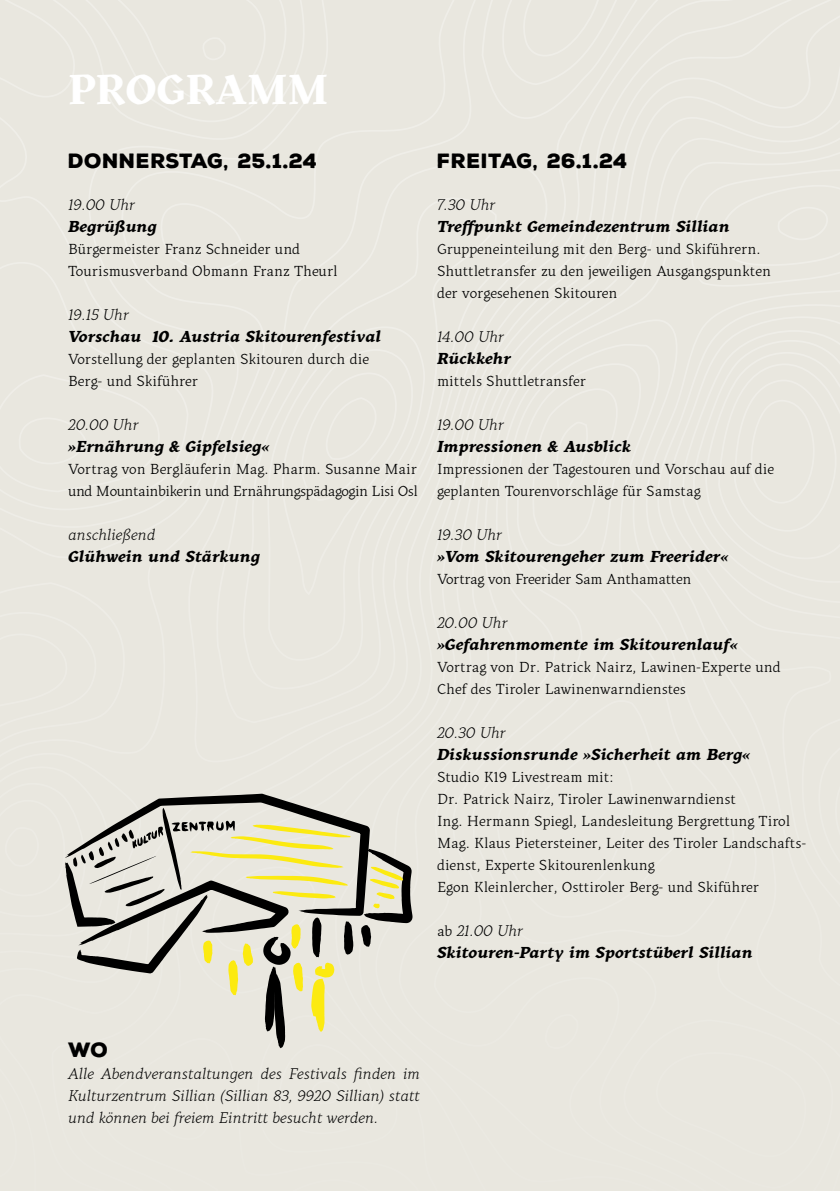
<style>
.page{position:relative;width:840px;height:1191px;background:#fff}
.page>*{position:absolute;margin:0;border:0;box-sizing:border-box;transform-origin:0 0}
.t1{font:700 42px "Kitsch";color:#fff}
.t2{font:900 20px "Nexa Rust Sans";letter-spacing:.025em;color:#000}
.t3{font:italic 700 16px/22px "Kitsch Text";color:#000}
.t4{font:italic 300 16px/22px "Kitsch Text";color:#000;text-align:justify}
.t5{font:15px/22px "Kitsch Text";color:#000}
.t6{font:15px/22px "Kitsch Text";letter-spacing:-.03em;color:#000}
.t7{font:15px "Kitsch Text";letter-spacing:-.02em;color:#000}
.s1{font-weight:400;font-style:normal;font-size:15px}
.s2{font-weight:300}
</style>
<div class="page">
<div style="left:0;top:122px;width:73px;height:140px;background:#e9e7df"></div>
<div style="left:99px;top:0;width:234px;height:349px;background:#e9e7df"></div>
<div style="left:372px;top:0;width:467px;height:319px;background:#e9e7df"></div>
<div style="left:0;top:0;width:290px;height:122px;background:#e9e7df"></div>
<div style="left:214px;top:159px;width:337px;height:190px;background:#e9e7df"></div>
<div style="left:241px;top:197px;width:256px;height:152px;background:#e9e7df"></div>
<div style="left:159px;top:203px;width:86px;height:68px;background:#e9e7df"></div>
<div style="left:689px;top:169px;width:150px;height:118px;background:#e9e7df"></div>
<div style="left:0;top:262px;width:188px;height:87px;background:#e9e7df"></div>
<div style="left:398px;top:319px;width:441px;height:30px;background:#e9e7df"></div>
<div style="left:265px;top:326px;width:161px;height:23px;background:#e9e7df"></div>
<div style="left:681px;top:330px;width:158px;height:14px;background:#e9e7df"></div>
<div style="left:433px;top:344px;width:406px;height:847px;background:#e9e7df"></div>
<div style="left:692px;top:340px;width:147px;height:263px;background:#e9e7df"></div>
<div style="left:515px;top:363px;width:128px;height:215px;background:#e9e7df"></div>
<div style="left:471px;top:637px;width:274px;height:307px;background:#e9e7df"></div>
<div style="left:490px;top:700px;width:197px;height:217px;background:#e9e7df"></div>
<div style="left:519px;top:748px;width:117px;height:143px;background:#e9e7df"></div>
<svg style="left:544px;top:1014px;width:35px;height:35px"></svg>
<div style="left:616px;top:1019px;width:220px;height:169px;background:#e9e7df"></div>
<div style="left:0;top:349px;width:463px;height:842px;background:#e9e7df"></div>
<h1 class="t1" style="left:68px;top:64px;width:262px">PROGRAMM</h1>
<h2 class="t2" style="left:68px;top:147px;width:251px">DONNERSTAG, 25.1.24</h2>
<p class="t4" style="left:68px;top:193px;width:68px">19.00 Uhr</p>
<p class="t3" style="left:68px;top:215px;width:90px">Begrüßung</p>
<p class="t5" style="left:68px;top:237px;width:271px">Bürgermeister Franz Schneider und<br>Tourismusverband Obmann Franz Theurl</p>
<p class="t4" style="left:68px;top:303px;width:62px">19.15 Uhr</p>
<p class="t3" style="left:68px;top:325px;width:314px">Vorschau 10. Austria Skitourenfestival</p>
<p class="t5" style="left:68px;top:347px;width:302px">Vorstellung der geplanten Skitouren durch die<br>Berg- und Skiführer</p>
<p class="t4" style="left:68px;top:413px;width:72px">20.00 Uhr</p>
<p class="t3" style="left:68px;top:435px;width:203px">»Ernährung &amp; Gipfelsieg«</p>
<p class="t6" style="left:68px;top:457px;width:351px">Vortrag von Bergläuferin Mag. Pharm. Susanne Mair und Mountainbikerin und Ernährungspädagogin Lisi Osl</p>
<p class="t4" style="left:68px;top:523px;width:89px">anschließend</p>
<p class="t3" style="left:68px;top:545px;width:193px">Glühwein und Stärkung</p>
<h2 class="t2" style="left:437px;top:147px;width:192px">FREITAG, 26.1.24</h2>
<p class="t4" style="left:437px;top:193px;width:60px">7.30 Uhr</p>
<p class="t3" style="left:437px;top:215px;width:294px">Treffpunkt Gemeindezentrum Sillian</p>
<p class="t5" style="left:437px;top:237px;width:335px">Gruppeneinteilung mit den Berg- und Skiführern.<br>Shuttletransfer zu den jeweiligen Ausgangspunkten der vorgesehenen Skitouren</p>
<p class="t4" style="left:437px;top:325px;width:69px">14.00 Uhr</p>
<p class="t3" style="left:437px;top:347px;width:75px">Rückkehr</p>
<p class="t5" style="left:437px;top:369px;width:150px">mittels Shuttletransfer</p>
<p class="t4" style="left:437px;top:413px;width:68px">19.00 Uhr</p>
<p class="t3" style="left:437px;top:435px;width:195px">Impressionen &amp; Ausblick</p>
<p class="t5" style="left:437px;top:457px;width:338px">Impressionen der Tagestouren und Vorschau auf die geplanten Tourenvorschläge für Samstag</p>
<p class="t4" style="left:437px;top:523px;width:67px">19.30 Uhr</p>
<p class="t3" style="left:437px;top:545px;width:293px">»Vom Skitourengeher zum Freerider«</p>
<p class="t7" style="left:437px;top:569px;width:256px">Vortrag von Freerider Sam Anthamatten</p>
<p class="t4" style="left:437px;top:611px;width:72px">20.00 Uhr</p>
<p class="t3" style="left:437px;top:633px;width:302px">»Gefahrenmomente im Skitourenlauf«</p>
<p class="t5" style="left:437px;top:655px;width:345px">Vortrag von Dr. Patrick Nairz, Lawinen-Experte und<br>Chef des Tiroler Lawinenwarndienstes</p>
<p class="t4" style="left:437px;top:721px;width:70px">20.30 Uhr</p>
<p class="t3" style="left:437px;top:743px;width:314px">Diskussionsrunde »Sicherheit am Berg«</p>
<p class="t5" style="left:437px;top:765px;width:370px">Studio K19 Livestream mit:<br>Dr. Patrick Nairz, Tiroler Lawinenwarndienst<br>Ing. Hermann Spiegl, Landesleitung Bergrettung Tirol Mag. Klaus Pietersteiner, Leiter des Tiroler Landschafts&shy;dienst, Experte Skitourenlenkung<br>Egon Kleinlercher, Osttiroler Berg- und Skiführer</p>
<p class="t3" style="left:437px;top:919px;width:317px"><span class="s1">ab</span> <span class="s2">21.00 Uhr<br></span>Skitouren-Party im Sportstüberl Sillian</p>
<h2 class="t2" style="left:68px;top:1036px;width:42px">WO</h2>
<p class="t4" style="left:68px;top:1062px;width:353px">Alle Abendveranstaltungen des Festivals finden im Kulturzentrum Sillian (Sillian 83, 9920 Sillian) statt und können bei freiem Eintritt besucht werden.</p>
</div>
